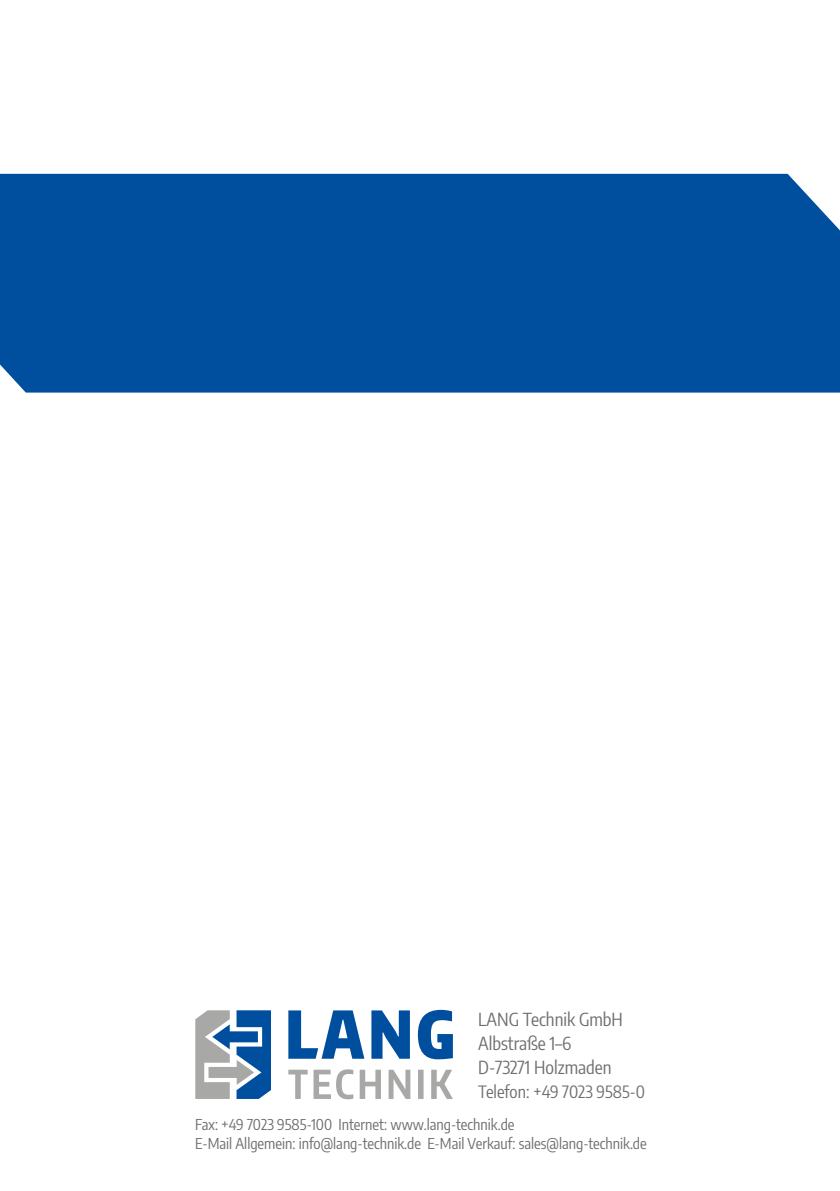
<style>
.page{position:relative;width:840px;height:1191px;background:#fff}
.page>*{position:absolute;margin:0;border:0;box-sizing:border-box;transform-origin:0 0}
.t1{font:18px/24px "Encode Sans Condensed";color:#706f6f}
.t2{font:17px "Encode Sans Condensed";color:#706f6f}
.t3{font:15px/19.2px "Encode Sans Condensed";color:#706f6f}
</style>
<div class="page">
<div style="left:0;top:174px;width:839px;height:218px;background:#004f9f"></div>
<svg style="left:288px;top:1009px;width:164px;height:50px"></svg>
<svg style="left:288px;top:1069px;width:164px;height:30px"></svg>
<svg style="left:195px;top:1010px;width:76px;height:89px"></svg>
<p class="t1" style="left:478px;top:1006px;width:146px">LANG Technik GmbH<br>Albstraße 1–6<br>D-73271 Holzmaden</p>
<p class="t2" style="left:478px;top:1079px;width:168px">Telefon: +49 7023 9585-0</p>
<p class="t3" style="left:195px;top:1113px;width:453px">Fax: +49 7023 9585-100 Internet: www.lang-technik.de<br>E-Mail Allgemein: info@lang-technik.de E-Mail Verkauf: sales@lang-technik.de</p>
</div>
